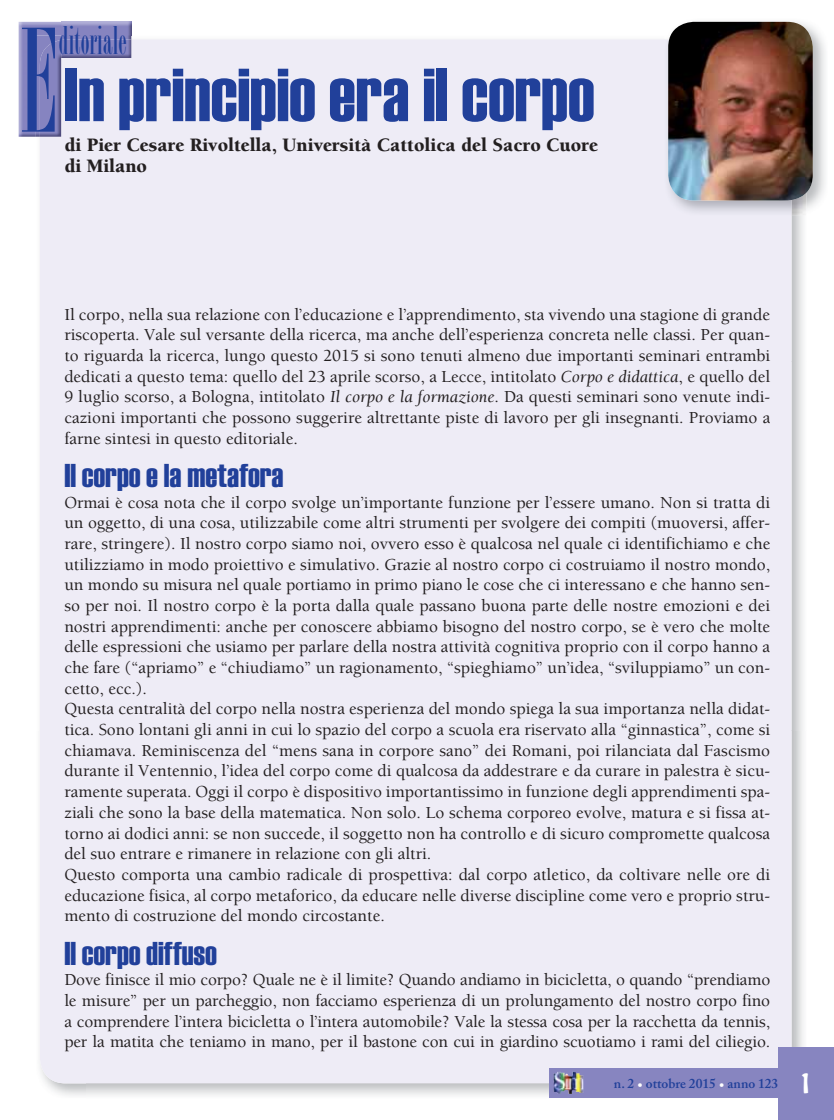
<style>
.page{position:relative;width:834px;height:1120px;background:#fff}
.page>*{position:absolute;margin:0;border:0;box-sizing:border-box;transform-origin:0 0}
.t1{font:156px "Bordeaux Roman Bold Let Plain";color:#21409a}
.t2{font:75px "Haettenschweiler";color:#21409a}
.t3{font:42px "Bordeaux Roman Bold Let Plain";color:#21409a}
.t4{font:33px "Haettenschweiler";color:#21409a}
.t5{font:900 19.5px/21px "Berkeley";color:#231f20}
.t6{font:500 17.25px/20.7px "Berkeley";color:#231f20;text-align:justify}
.t7{font:600 13.5px "Adobe Caslon Pro";color:#21409a}
.s1{font-weight:400;font-style:italic}
.s2{font-weight:700;color:#fff}
.s3{font-family:"Hobo";font-weight:400;font-size:24px;color:#fff}
</style>
<div class="page">
<img style="left:39px;top:730px;width:48px;height:366px">
<img style="left:791px;top:730px;width:13px;height:317px">
<img style="left:791px;top:215px;width:13px;height:515px">
<div style="left:40px;top:40px;width:751px;height:1043px;background:#eeecf6;border-radius:26px"></div>
<img style="left:61px;top:22px;width:70px;height:36px">
<img style="left:19px;top:22px;width:42px;height:115px">
<img style="left:36px;top:36px;width:25px;height:101px">
<img style="left:40px;top:40px;width:21px;height:97px">
<div style="left:778px;top:1047px;width:56px;height:72px;background:#8785c0"></div>
<div style="left:549px;top:1068px;width:237px;height:30px;background:#8785c0"></div>
<img style="left:553px;top:1072px;width:30px;height:21px">
<img style="left:670px;top:21px;width:155px;height:189px">
<img style="left:668px;top:40px;width:123px;height:172px">
<img style="left:668px;top:22px;width:145px;height:178px;border-radius:26px">
<h1 class="t1" style="left:20px;top:28px;width:40px">E</h1>
<h3 class="t3" style="left:59px;top:26px;width:69px">ditoriale</h3>
<h2 class="t2" style="left:64px;top:69px;width:531px">In principio era il corpo</h2>
<p class="t5" style="left:64px;top:136px;width:535px">di Pier Cesare Rivoltella, Università Cattolica del Sacro Cuore di Milano</p>
<p class="t6" style="left:64px;top:305px;width:707px">Il corpo, nella sua relazione con l’educazione e l’apprendimento, sta vivendo una stagione di grande riscoperta. Vale sul versante della ricerca, ma anche dell’esperienza concreta nelle classi. Per quan&shy;to riguarda la ricerca, lungo questo 2015 si sono tenuti almeno due importanti seminari entrambi dedicati a questo tema: quello del 23 aprile scorso, a Lecce, intitolato <span class="s1">Corpo e didattica</span>, e quello del 9 luglio scorso, a Bologna, intitolato <span class="s1">Il corpo e la formazione</span>. Da questi seminari sono venute indi&shy;cazioni importanti che possono suggerire altrettante piste di lavoro per gli insegnanti. Proviamo a farne sintesi in questo editoriale.</p>
<h3 class="t4" style="left:64px;top:464px;width:221px">Il corpo e la metafora</h3>
<p class="t6" style="left:64px;top:493px;width:707px;text-align:left">Ormai è cosa nota che il corpo svolge un’importante funzione per l’essere umano. Non si tratta di un oggetto, di una cosa, utilizzabile come altri strumenti per svolgere dei compiti (muoversi, affer&shy;rare, stringere). Il nostro corpo siamo noi, ovvero esso è qualcosa nel quale ci identifichiamo e che utilizziamo in modo proiettivo e simulativo. Grazie al nostro corpo ci costruiamo il nostro mondo, un mondo su misura nel quale portiamo in primo piano le cose che ci interessano e che hanno sen&shy;so per noi. Il nostro corpo è la porta dalla quale passano buona parte delle nostre emozioni e dei nostri apprendimenti: anche per conoscere abbiamo bisogno del nostro corpo, se è vero che molte delle espressioni che usiamo per parlare della nostra attività cognitiva proprio con il corpo hanno a che fare (“apriamo” e “chiudiamo” un ragionamento, “spieghiamo” un’idea, “sviluppiamo” un con&shy;cetto, ecc.).<br>Questa centralità del corpo nella nostra esperienza del mondo spiega la sua importanza nella didat&shy;tica. Sono lontani gli anni in cui lo spazio del corpo a scuola era riservato alla “ginnastica”, come si chiamava. Reminiscenza del “mens sana in corpore sano” dei Romani, poi rilanciata dal Fascismo durante il Ventennio, l’idea del corpo come di qualcosa da addestrare e da curare in palestra è sicu&shy;ramente superata. Oggi il corpo è dispositivo importantissimo in funzione degli apprendimenti spa&shy;ziali che sono la base della matematica. Non solo. Lo schema corporeo evolve, matura e si fissa at&shy;torno ai dodici anni: se non succede, il soggetto non ha controllo e di sicuro compromette qualcosa del suo entrare e rimanere in relazione con gli altri.<br>Questo comporta una cambio radicale di prospettiva: dal corpo atletico, da coltivare nelle ore di educazione fisica, al corpo metaforico, da educare nelle diverse discipline come vero e proprio stru&shy;mento di costruzione del mondo circostante.</p>
<h3 class="t4" style="left:64px;top:941px;width:154px">Il corpo diffuso</h3>
<p class="t6" style="left:64px;top:970px;width:707px">Dove finisce il mio corpo? Quale ne è il limite? Quando andiamo in bicicletta, o quando “prendiamo le misure” per un parcheggio, non facciamo esperienza di un prolungamento del nostro corpo fino a comprendere l’intera bicicletta o l’intera automobile? Vale la stessa cosa per la racchetta da tennis, per la matita che teniamo in mano, per il bastone con cui in giardino scuotiamo i rami del ciliegio.</p>
<p class="t7" style="left:614px;top:1075px;width:200px">n. 2 <span class="s2">R</span> ottobre 2015 <span class="s2">R</span> anno 123 <span class="s3">1</span></p>
</div>
